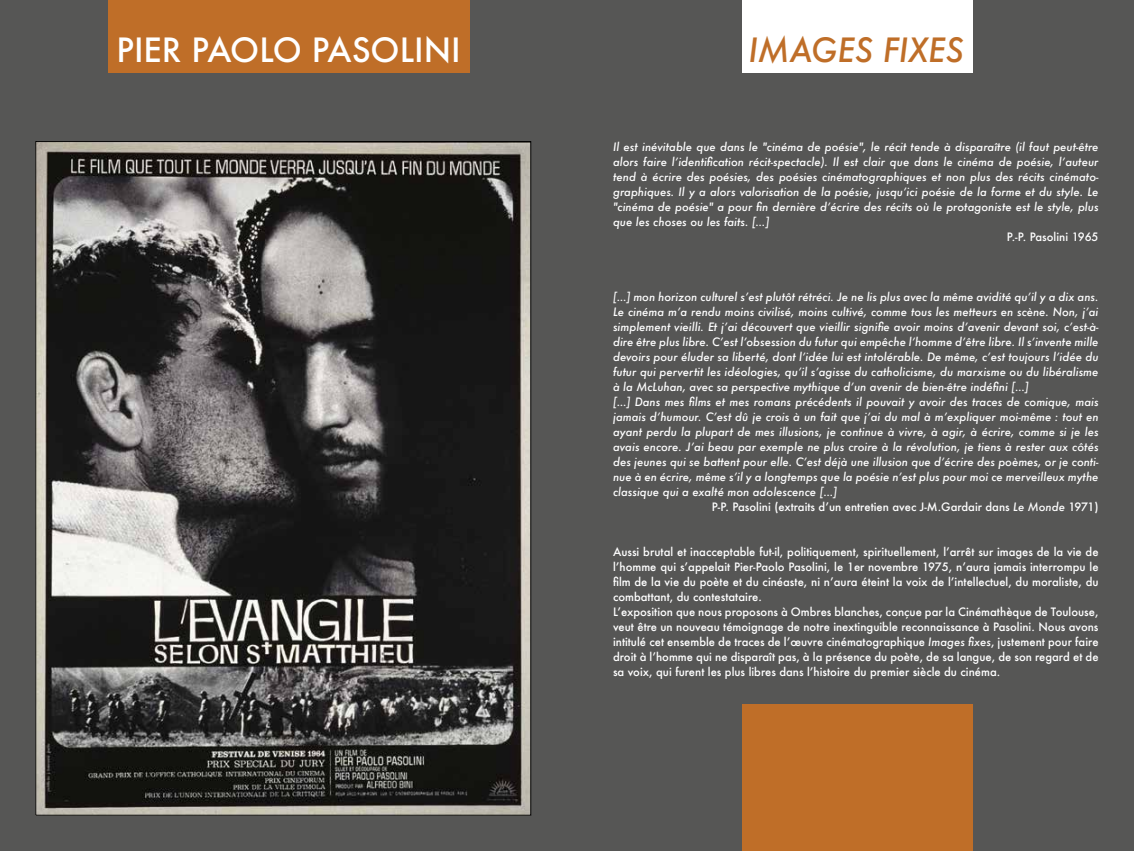
<style>
.page{position:relative;width:1134px;height:851px;background:#fff}
.page>*{position:absolute;margin:0;border:0;box-sizing:border-box;transform-origin:0 0}
.t1{font:500 32.5px "Futura";color:#fff}
.t2{font:italic 500 32.5px "Futura";color:#bf6e28}
.t3{font:italic 500 11.25px/15px "Futura";color:#fff;text-align:justify}
.t4{font:500 11.25px/15px "Futura";color:#fff}
.s1{font-style:italic}
</style>
<div class="page">
<div style="left:0;top:0;width:1134px;height:850px;background:#565655"></div>
<img style="left:37px;top:143px;width:492px;height:670px">
<div style="left:108px;top:0;width:362px;height:73px;background:#bf6e28"></div>
<div style="left:742px;top:704px;width:231px;height:146px;background:#bf6e28"></div>
<div style="left:742px;top:0;width:231px;height:72px;background:#fff"></div>
<h1 class="t1" style="left:116px;top:28px;width:346px">PIER PAOLO PASOLINI</h1>
<h1 class="t2" style="left:748px;top:29px;width:217px">IMAGES FIXES</h1>
<p class="t3" style="left:613px;top:139px;width:487px">Il est inévitable que dans le "cinéma de poésie", le récit tende à disparaître (il faut peut-être alors faire l’identification récit-spectacle). Il est clair que dans le cinéma de poésie, l’auteur tend à écrire des poésies, des poésies cinématographiques et non plus des récits cinémato&shy;graphiques. Il y a alors valorisation de la poésie, jusqu’ici poésie de la forme et du style. Le "cinéma de poésie" a pour fin dernière d’écrire des récits où le protagoniste est le style, plus que les choses ou les faits. […]</p>
<p class="t4" style="left:1007px;top:229px;width:93px">P.-P. Pasolini 1965</p>
<p class="t3" style="left:613px;top:289px;width:487px">[…] mon horizon culturel s’est plutôt rétréci. Je ne lis plus avec la même avidité qu’il y a dix ans.</p>
<p class="t3" style="left:613px;top:304px;width:487px">Le cinéma m’a rendu moins civilisé, moins cultivé, comme tous les metteurs en scène. Non, j’ai</p>
<p class="t3" style="left:613px;top:319px;width:487px">simplement vieilli. Et j’ai découvert que vieillir signifie avoir moins d’avenir devant soi, c’est-à-</p>
<p class="t3" style="left:613px;top:334px;width:487px">dire être plus libre. C’est l’obsession du futur qui empêche l’homme d’être libre. Il s’invente mille</p>
<p class="t3" style="left:613px;top:349px;width:487px">devoirs pour éluder sa liberté, dont l’idée lui est intolérable. De même, c’est toujours l’idée du</p>
<p class="t3" style="left:613px;top:364px;width:487px">futur qui pervertit les idéologies, qu’il s’agisse du catholicisme, du marxisme ou du libéralisme</p>
<p class="t3" style="left:613px;top:379px;width:417px">à la McLuhan, avec sa perspective mythique d’un avenir de bien-être indéfini […]</p>
<p class="t3" style="left:613px;top:394px;width:487px">[…] Dans mes films et mes romans précédents il pouvait y avoir des traces de comique, mais</p>
<p class="t3" style="left:613px;top:409px;width:487px">jamais d’humour. C’est dû je crois à un fait que j’ai du mal à m’expliquer moi-même : tout en</p>
<p class="t3" style="left:613px;top:424px;width:487px">ayant perdu la plupart de mes illusions, je continue à vivre, à agir, à écrire, comme si je les</p>
<p class="t3" style="left:613px;top:439px;width:487px">avais encore. J’ai beau par exemple ne plus croire à la révolution, je tiens à rester aux côtés</p>
<p class="t3" style="left:613px;top:454px;width:487px">des jeunes qui se battent pour elle. C’est déjà une illusion que d’écrire des poèmes, or je conti-</p>
<p class="t3" style="left:613px;top:469px;width:487px">nue à en écrire, même s’il y a longtemps que la poésie n’est plus pour moi ce merveilleux mythe</p>
<p class="t3" style="left:613px;top:484px;width:225px">classique qui a exalté mon adolescence […]</p>
<p class="t4" style="left:712px;top:499px;width:388px">P-P. Pasolini (extraits d’un entretien avec J-M.Gardair dans <span class="s1">Le Monde</span> 1971)</p>
<p class="t4" style="left:613px;top:544px;width:487px">Aussi brutal et inacceptable fut-il, politiquement, spirituellement, l’arrêt sur images de la vie de l’homme qui s’appelait Pier-Paolo Pasolini, le 1er novembre 1975, n’aura jamais interrompu le film de la vie du poète et du cinéaste, ni n’aura éteint la voix de l’intellectuel, du moraliste, du combattant, du contestataire.<br>L’exposition que nous proposons à Ombres blanches, conçue par la Cinémathèque de Toulouse, veut être un nouveau témoignage de notre inextinguible reconnaissance à Pasolini. Nous avons intitulé cet ensemble de traces de l’œuvre cinématographique <span class="s1">Images fixes</span>, justement pour faire droit à l’homme qui ne disparaît pas, à la présence du poète, de sa langue, de son regard et de sa voix, qui furent les plus libres dans l’histoire du premier siècle du cinéma.</p>
</div>
